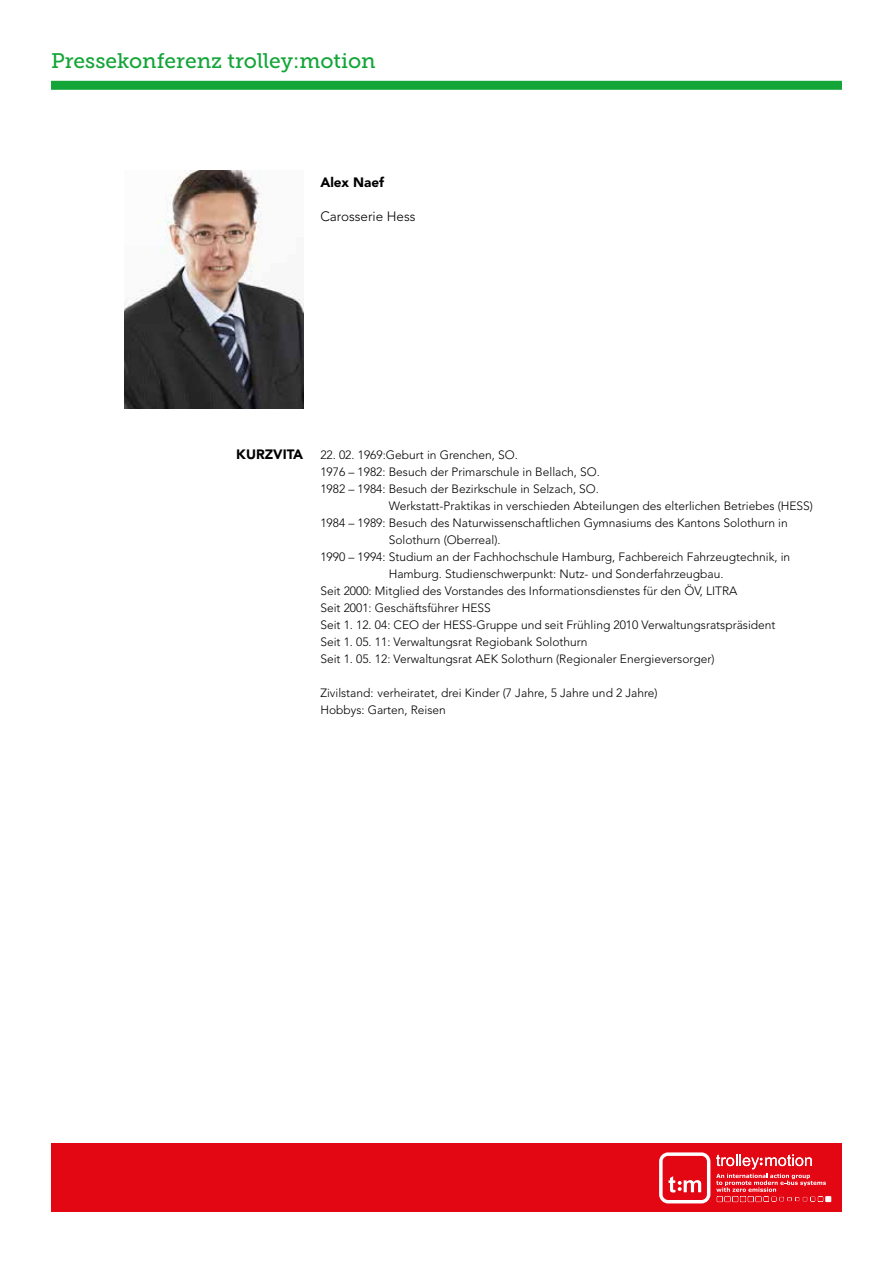
<style>
.page{position:relative;width:893px;height:1263px;background:#fff}
.page>*{position:absolute;margin:0;border:0;box-sizing:border-box;transform-origin:0 0}
.t1{font:21px "Museo Slab 500";color:#13a538}
.t2{font:900 13.5px "Avenir LT Std";color:#000}
.t3{font:300 13.5px "Avenir LT Std";color:#000}
.t4{font:300 12px/17px "Avenir LT Std";color:#000}
</style>
<div class="page">
<div style="left:51px;top:81px;width:791px;height:9px;background:#13a538"></div>
<div style="left:51px;top:1144px;width:791px;height:68px;background:#e30613"></div>
<svg style="left:716px;top:1154px;width:115px;height:48px"></svg>
<svg style="left:659px;top:1152px;width:51px;height:51px"></svg>
<img style="left:125px;top:170px;width:178px;height:238px">
<h1 class="t1" style="left:51px;top:49px;width:326px">Pressekonferenz trolley:motion</h1>
<p class="t2" style="left:320px;top:174px;width:65px">Alex Naef</p>
<p class="t3" style="left:320px;top:209px;width:97px">Carosserie Hess</p>
<p class="t2" style="left:236px;top:446px;width:69px">KURZVITA</p>
<p class="t4" style="left:320px;top:447px;width:199px">22. 02. 1969:Geburt in Grenchen, SO.</p>
<p class="t4" style="left:320px;top:464px;width:281px">1976 – 1982: Besuch der Primarschule in Bellach, SO.</p>
<p class="t4" style="left:320px;top:481px;width:280px">1982 – 1984: Besuch der Bezirkschule in Selzach, SO.</p>
<p class="t4" style="left:389px;top:498px;width:426px">Werkstatt-Praktikas in verschieden Abteilungen des elterlichen Betriebes (HESS)</p>
<p class="t4" style="left:320px;top:515px;width:469px">1984 – 1989: Besuch des Naturwissenschaftlichen Gymnasiums des Kantons Solothurn in</p>
<p class="t4" style="left:389px;top:532px;width:113px">Solothurn (Oberreal).</p>
<p class="t4" style="left:320px;top:549px;width:471px">1990 – 1994: Studium an der Fachhochschule Hamburg, Fachbereich Fahrzeugtechnik, in</p>
<p class="t4" style="left:389px;top:566px;width:336px">Hamburg. Studienschwerpunkt: Nutz- und Sonderfahrzeugbau.</p>
<p class="t4" style="left:320px;top:583px;width:419px">Seit 2000: Mitglied des Vorstandes des Informationsdienstes für den ÖV, LITRA</p>
<p class="t4" style="left:320px;top:600px;width:172px">Seit 2001: Geschäftsführer HESS</p>
<p class="t4" style="left:320px;top:617px;width:457px">Seit 1. 12. 04: CEO der HESS-Gruppe und seit Frühling 2010 Verwaltungsratspräsident</p>
<p class="t4" style="left:320px;top:634px;width:269px">Seit 1. 05. 11: Verwaltungsrat Regiobank Solothurn</p>
<p class="t4" style="left:320px;top:651px;width:396px">Seit 1. 05. 12: Verwaltungsrat AEK Solothurn (Regionaler Energieversorger)</p>
<p class="t4" style="left:320px;top:685px;width:339px">Zivilstand: verheiratet, drei Kinder (7 Jahre, 5 Jahre und 2 Jahre)<br>Hobbys: Garten, Reisen</p>
</div>
